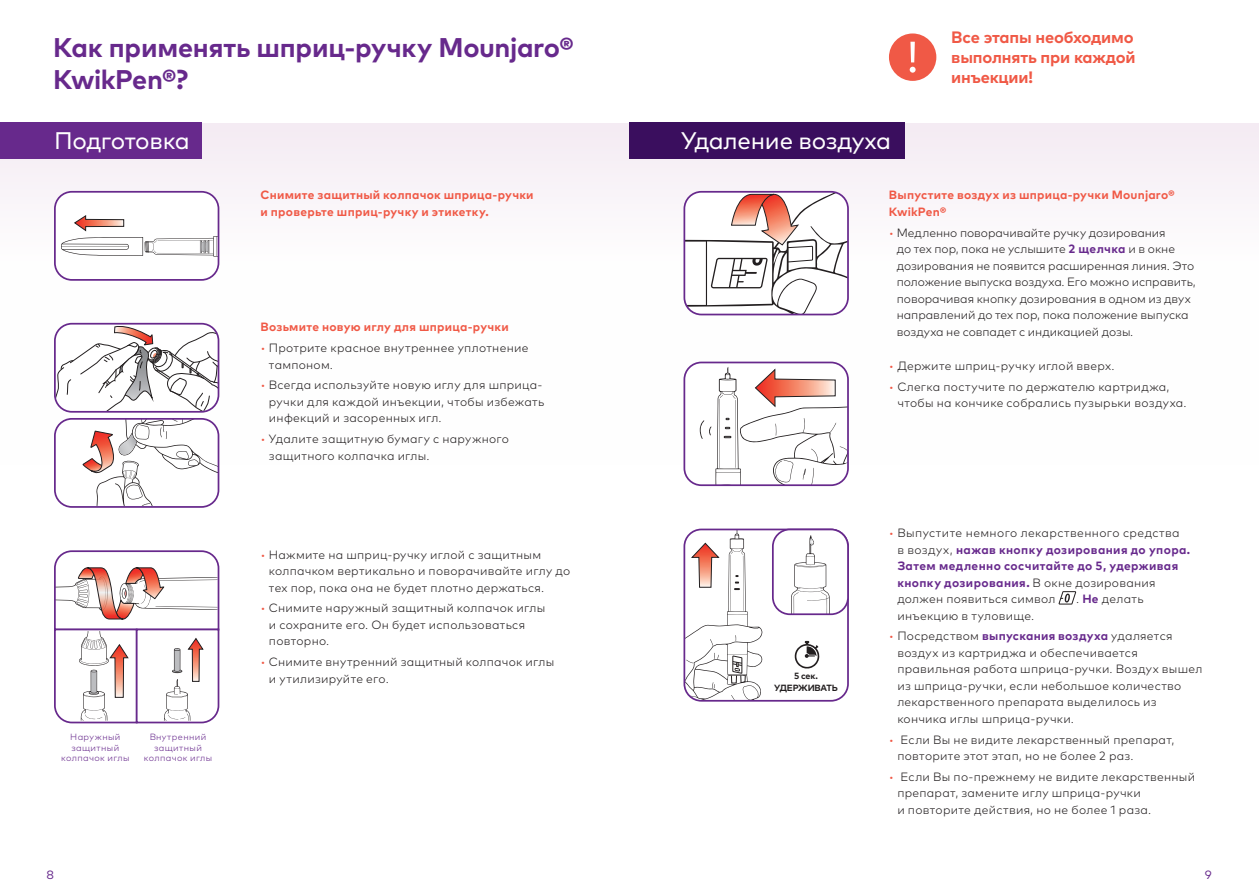
<style>
.page{position:relative;width:1259px;height:893px;background:#fff}
.page>*{position:absolute;margin:0;border:0;box-sizing:border-box;transform-origin:0 0}
.t1{font:700 27px/32.4px "Mark W1 G";letter-spacing:-.01em;color:#67298c}
.t2{font:24px "Mark W1 G";letter-spacing:-.01em;color:#fff}
.t3{font:700 16.5px/19.8px "Mark W1 G";letter-spacing:-.01em;color:#f05946;text-align:justify}
.t4{font:300 12px/16.5px "Mark W1 G";letter-spacing:.02em;color:#231f20}
.t5{font:300 12px/16.5px "Mark W1 G";letter-spacing:-.005em;color:#231f20}
.t6{font:700 12px/16.5px "Mark W1 G";letter-spacing:.035em;color:#67298c}
.t7{font:700 12px/16.5px "Mark W1 G";letter-spacing:.025em;color:#f05946}
.t8{font:12px "Mark W1 G";color:#67298c}
.Body{font:300 9px/10.5px "Mark W1 G";letter-spacing:.04em;color:#67298c;text-align:center}
.Body-2{font:700 9px/12px "Mark W1 G";letter-spacing:-.02em;color:#231f20;text-align:center}
.s1{color:#f05946}
.s2{font-weight:700;color:#67298c}
.s3{font-weight:300;color:#f05946}
.s4{font-weight:300;color:#231f20}
</style>
<div class="page">
<svg style="left:686px;top:529px;width:76px;height:170px"></svg>
<div style="left:683px;top:529px;width:166px;height:173px;border:2px solid #67298c;border-radius:17px"></div>
<div style="left:0;top:123px;width:1259px;height:341px;background:linear-gradient(to right,#fbf9fb,#fbf9fb)"></div>
<svg style="left:1058px;top:591px;width:18px;height:14px"></svg>
<div style="left:0;top:123px;width:202px;height:36px;background:#67298c"></div>
<div style="left:629px;top:123px;width:276px;height:36px;background:#3a0e5e"></div>
<div style="left:889px;top:33px;width:47px;height:48px;background:#f05946;border-radius:50%"></div>
<svg style="left:909px;top:42px;width:6px;height:31px"></svg>
<svg style="left:794px;top:641px;width:25px;height:27px"></svg>
<div style="left:55px;top:419px;width:163px;height:88px;background:#fff;border-radius:17px"></div>
<svg style="left:82px;top:419px;width:136px;height:86px"></svg>
<div style="left:54px;top:418px;width:165px;height:90px;border:2px solid #67298c;border-radius:17px"></div>
<svg style="left:55px;top:324px;width:163px;height:88px"></svg>
<div style="left:54px;top:323px;width:165px;height:90px;border:2px solid #67298c;border-radius:17px"></div>
<div style="left:55px;top:192px;width:163px;height:88px;background:#fff;border-radius:17px"></div>
<svg style="left:61px;top:215px;width:155px;height:42px"></svg>
<div style="left:54px;top:191px;width:165px;height:90px;border:2px solid #67298c;border-radius:17px"></div>
<svg style="left:54px;top:550px;width:166px;height:174px"></svg>
<div style="left:773px;top:529px;width:75px;height:85px;background:#fff;border-radius:17px"></div>
<svg style="left:790px;top:535px;width:39px;height:81px"></svg>
<div style="left:772px;top:529px;width:77px;height:86px;border:2px solid #67298c;border-radius:17px"></div>
<svg style="left:684px;top:192px;width:164px;height:123px"></svg>
<div style="left:683px;top:191px;width:166px;height:124px;border:2px solid #67298c;border-radius:17px"></div>
<svg style="left:684px;top:367px;width:164px;height:116px"></svg>
<div style="left:683px;top:362px;width:166px;height:124px;border:2px solid #67298c;border-radius:17px"></div>
<p class="t1" style="left:53px;top:30px;width:521px">Как применять шприц-ручку Mounjaro®<br>KwikPen®?</p>
<p class="t2" style="left:54px;top:123px;width:137px">Подготовка</p>
<p class="t2" style="left:681px;top:123px;width:211px">Удаление воздуха</p>
<p class="t3" style="left:951px;top:27px;width:186px">Все этапы необходимо выполнять при каждой инъекции!</p>
<p class="Body" style="left:61px;top:731px;width:70px">Наружный защитный колпачок иглы</p>
<p class="Body" style="left:144px;top:731px;width:70px">Внутренний защитный колпачок иглы</p>
<p class="t7" style="left:260px;top:186px;width:275px">Снимите защитный колпачок шприца-ручки и проверьте шприц-ручку и этикетку.</p>
<p class="t7" style="left:889px;top:186px;width:287px">Выпустите воздух из шприца-ручки Mounjaro®<br>KwikPen®</p>
<p class="t5" style="left:896px;top:223px;width:301px;text-indent:-8px"><span class="s1">•</span> Медленно поворачивайте ручку дозирования<br>до тех пор, пока не услышите <span class="s2">2 щелчка</span> и в окне дозирования не появится расширенная линия. Это положение выпуска воздуха. Его можно исправить, поворачивая кнопку дозирования в одном из двух направлений до тех пор, пока положение выпуска воздуха не совпадет с индикацией дозы.</p>
<p class="t4" style="left:889px;top:357px;width:227px"><span class="s1">•</span> Держите шприц-ручку иглой вверх.</p>
<p class="t4" style="left:897px;top:377px;width:291px;text-indent:-8px"><span class="s1">•</span> Слегка постучите по держателю картриджа, чтобы на кончике собрались пузырьки воздуха.</p>
<p class="t7" style="left:260px;top:318px;width:250px">Возьмите новую иглу для шприца-ручки</p>
<p class="t4" style="left:269px;top:339px;width:261px;text-indent:-8px"><span class="s1">•</span> Протрите красное внутреннее уплотнение тампоном.</p>
<p class="t4" style="left:269px;top:376px;width:277px;text-indent:-8px"><span class="s1">•</span> Всегда используйте новую иглу для шприца&shy;ручки для каждой инъекции, чтобы избежать инфекций и засоренных игл.</p>
<p class="t4" style="left:269px;top:430px;width:242px;text-indent:-8px"><span class="s1">•</span> Удалите защитную бумагу с наружного защитного колпачка иглы.</p>
<p class="t4" style="left:269px;top:545px;width:303px;text-indent:-8px"><span class="s1">•</span> Нажмите на шприц-ручку иглой с защитным колпачком вертикально и поворачивайте иглу до тех пор, пока она не будет плотно держаться.</p>
<p class="t4" style="left:269px;top:599px;width:278px;text-indent:-8px"><span class="s1">•</span> Снимите наружный защитный колпачок иглы и сохраните его. Он будет использоваться повторно.</p>
<p class="t4" style="left:269px;top:653px;width:287px;text-indent:-8px"><span class="s1">•</span> Снимите внутренний защитный колпачок иглы и утилизируйте его.</p>
<p class="Body-2" style="left:774px;top:669px;width:65px">5 сек.<br>УДЕРЖИВАТЬ</p>
<p class="t6" style="left:897px;top:524px;width:294px;text-indent:-8px"><span class="s3">•</span> <span class="s4">Выпустите немного лекарственного средства<br>в воздух,</span> нажав кнопку дозирования до упора.<br>Затем медленно сосчитайте до 5, удерживая кнопку дозирования. <span class="s4">В окне дозирования должен появиться символ</span></p>
<p class="t4" style="left:1076px;top:590px;width:69px">. <span class="s2">Не</span> делать</p>
<p class="t4" style="left:897px;top:606px;width:138px">инъекцию в туловище.</p>
<p class="t4" style="left:897px;top:627px;width:307px;text-indent:-8px"><span class="s1">•</span> Посредством <span class="s2">выпускания воздуха</span> удаляется воздух из картриджа и обеспечивается правильная работа шприца-ручки. Воздух вышел из шприца-ручки, если небольшое количество лекарственного препарата выделилось из кончика иглы шприца-ручки.</p>
<p class="t4" style="left:897px;top:730px;width:278px;text-indent:-8px"><span class="s1">•</span> Если Вы не видите лекарственный препарат, повторите этот этап, но не более 2 раз.</p>
<p class="t4" style="left:897px;top:767px;width:299px;text-indent:-8px"><span class="s1">•</span> Если Вы по-прежнему не видите лекарственный препарат, замените иглу шприца-ручки<br>и повторите действия, но не более 1 раза.</p>
<p class="t8" style="left:46px;top:865px;width:9px">8</p>
<p class="t8" style="left:1205px;top:865px;width:8px">9</p>
</div>
